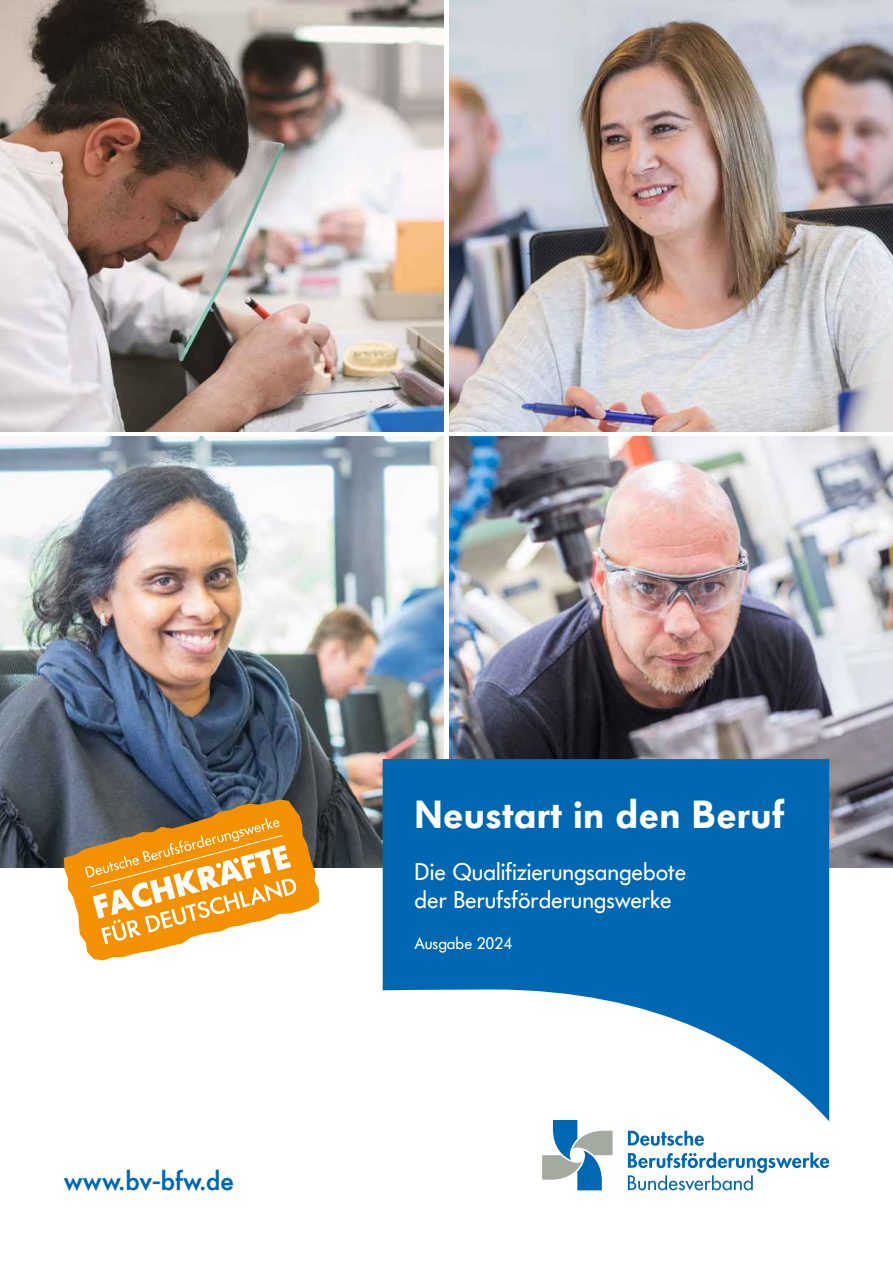
<style>
.page{position:relative;width:893px;height:1263px;background:#fff}
.page>*{position:absolute;margin:0;border:0;box-sizing:border-box;transform-origin:0 0}
.t1{font:600 39px "Futura BQ";letter-spacing:.01em;color:#fff}
.t2{font:500 27px "Futura BQ";color:#0068b3}
.t3{font:24px/28.5px "Futura BQ";color:#fff}
.t4{font:16.5px "Futura BQ";color:#fff}
</style>
<div class="page">
<img style="left:449px;top:437px;width:444px;height:431px">
<img style="left:449px;top:0;width:444px;height:431px">
<img style="left:0;top:437px;width:444px;height:431px">
<img style="left:0;top:0;width:444px;height:431px">
<svg style="left:383px;top:759px;width:446px;height:362px;fill:#0068b3"></svg>
<svg style="left:64px;top:799px;width:255px;height:161px"></svg>
<svg style="left:542px;top:1120px;width:71px;height:70px"></svg>
<svg style="left:628px;top:1131px;width:76px;height:15px"></svg>
<svg style="left:628px;top:1152px;width:201px;height:38px"></svg>
<p class="t2" style="left:64px;top:1163px;width:172px">www.bv-bfw.de</p>
<p class="t1" style="left:415px;top:789px;width:371px">Neustart in den Beruf</p>
<h2 class="t3" style="left:415px;top:857px;width:273px">Die Qualifizierungsangebote der Berufsförderungswerke</h2>
<h2 class="t4" style="left:415px;top:932px;width:99px">Ausgabe 2024</h2>
</div>
